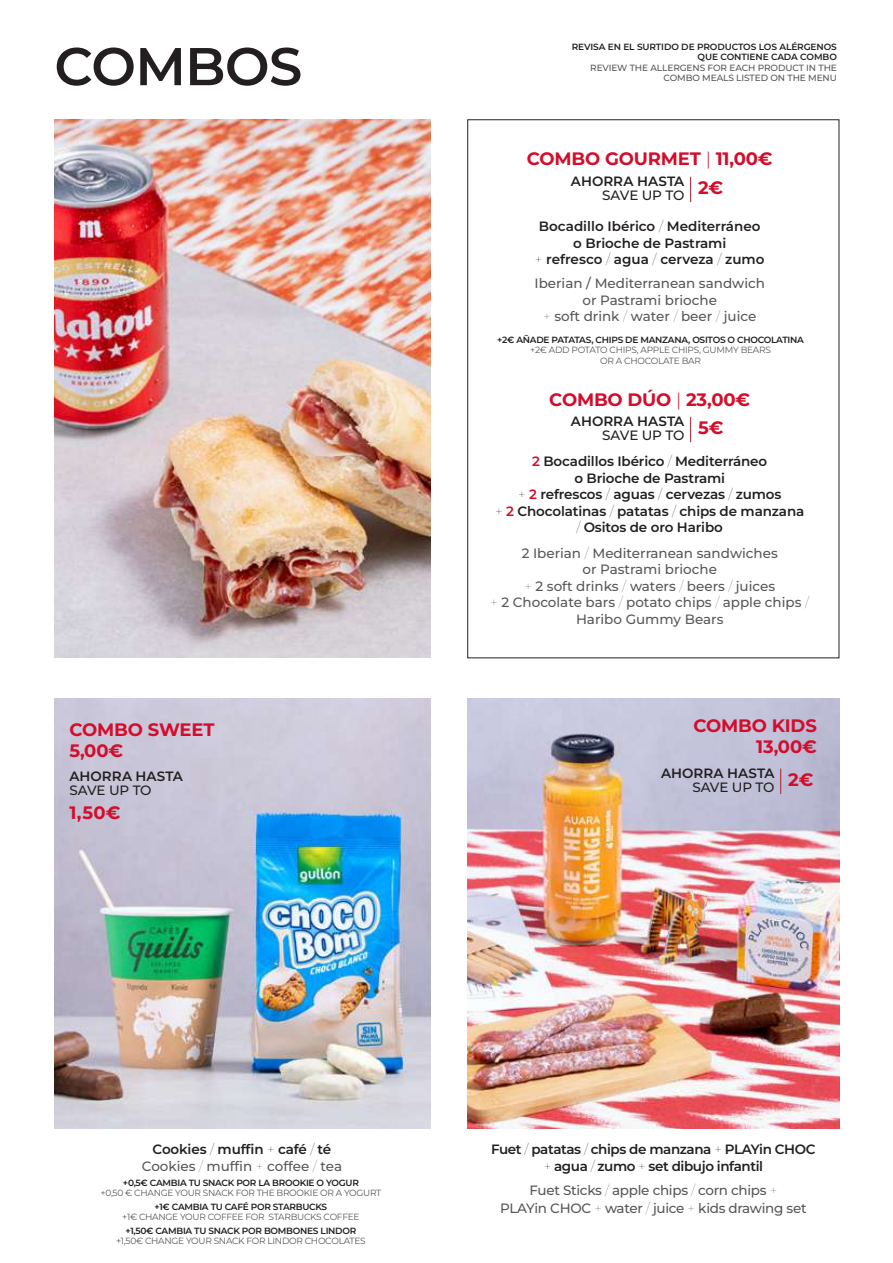
<style>
.page{position:relative;width:893px;height:1263px;background:#fff}
.page>*{position:absolute;margin:0;border:0;box-sizing:border-box;transform-origin:0 0}
.t1{font:600 53.1px "Montserrat";letter-spacing:-.015em;color:#231f20}
.t2{font:700 18px/21.6px "Montserrat";letter-spacing:-.01em;color:#d30d2b}
.t3{font:600 13.5px/16.5px "Montserrat";letter-spacing:-.01em;color:#231f20;text-align:center}
.t4{font:500 13.5px/16.5px "Montserrat";color:#57585a;text-align:center}
.t5{font:500 13.5px/18px "Montserrat";letter-spacing:-.02em;color:#57585a;text-align:center}
.t6{font:600 13.5px/16.5px "Montserrat";letter-spacing:-.03em;color:#231f20;text-align:center}
.t7{font:500 13.5px "Montserrat";letter-spacing:-.01em;color:#231f20}
.t8{font:9px/10.5px "Montserrat";letter-spacing:-.03em;color:#57585a;text-align:center}
.t9{font:600 9px "Montserrat";letter-spacing:-.03em;color:#231f20}
.t10{font:500 9px "Montserrat";letter-spacing:-.01em;color:#57585a}
.t11{font:600 9px/10.5px "Montserrat";letter-spacing:-.01em;color:#231f20;text-align:right}
.s1{font-weight:300}
.s2{font-weight:500}
.s3{font-weight:100}
.s4{color:#d30d2b}
.s5{font-weight:600;color:#231f20}
.s6{font-weight:100;color:#231f20}
</style>
<div class="page">
<img style="left:54px;top:699px;width:376px;height:430px">
<img style="left:468px;top:699px;width:371px;height:430px">
<img style="left:54px;top:120px;width:376px;height:538px">
<svg style="left:690px;top:417px;width:1px;height:25px"></svg>
<svg style="left:690px;top:177px;width:1px;height:25px"></svg>
<svg style="left:780px;top:769px;width:1px;height:25px"></svg>
<h1 class="t1" style="left:54px;top:29px;width:249px">COMBOS</h1>
<h2 class="t2" style="left:69px;top:717px;width:146px">COMBO SWEET<br>5,00€</h2>
<p class="t11" style="left:572px;top:41px;width:267px">REVISA EN EL SURTIDO DE PRODUCTOS LOS ALÉRGENOS<br>QUE CONTIENE CADA COMBO</p>
<p class="t10" style="left:590px;top:61px;width:248px">REVIEW THE ALLERGENS FOR EACH PRODUCT IN THE</p>
<p class="t10" style="left:663px;top:72px;width:175px">COMBO MEALS LISTED ON THE MENU</p>
<h2 class="t2" style="left:527px;top:147px;width:247px">COMBO GOURMET <span class="s1">|</span> 11,00€</h2>
<p class="t3" style="left:602px;top:174px;width:123px;line-height:13.5px;text-align:left;text-indent:-31px">AHORRA HASTA<br><span class="s2">SAVE UP TO</span> <sup>2€</sup></p>
<p class="t3" style="left:535px;top:218px;width:231px">Bocadillo Ibérico <span class="s3">/</span> Mediterráneo o Brioche de Pastrami<br><span class="s3">+</span> refresco <span class="s3">/</span> agua <span class="s3">/</span> cerveza <span class="s3">/</span> zumo</p>
<p class="t4" style="left:534px;top:275px;width:232px">Iberian / Mediterranean sandwich or Pastrami brioche<br><span class="s3">+</span> soft drink <span class="s3">/</span> water <span class="s3">/</span> beer <span class="s3">/</span> juice</p>
<p class="t9" style="left:497px;top:333px;width:308px">+2€ AÑADE PATATAS, CHIPS DE MANZANA, OSITOS O CHOCOLATINA</p>
<p class="t8" style="left:530px;top:344px;width:242px">+2€ ADD POTATO CHIPS, APPLE CHIPS, GUMMY BEARS<br>OR A CHOCOLATE BAR</p>
<h2 class="t2" style="left:549px;top:388px;width:202px">COMBO DÚO <span class="s1">|</span> 23,00€</h2>
<p class="t3" style="left:602px;top:414px;width:123px;line-height:13.5px;text-align:left;text-indent:-31px">AHORRA HASTA<br><span class="s2">SAVE UP TO</span> <sup>5€</sup></p>
<p class="t3" style="left:495px;top:453px;width:311px"><span class="s4">2</span> Bocadillos Ibérico <span class="s3">/</span> Mediterráneo<br>o Brioche de Pastrami<br><span class="s3">+</span> <span class="s4">2</span> refrescos <span class="s3">/</span> aguas <span class="s3">/</span> cervezas <span class="s3">/</span> zumos<br><span class="s3">+</span> <span class="s4">2</span> Chocolatinas <span class="s3">/</span> patatas <span class="s3">/</span> chips de manzana <span class="s3">/</span> Ositos de oro Haribo</p>
<p class="t4" style="left:490px;top:544px;width:320px">2 Iberian <span class="s3">/</span> Mediterranean sandwiches<br>or Pastrami brioche<br><span class="s3">+</span> 2 soft drinks <span class="s3">/</span> waters <span class="s3">/</span> beers <span class="s3">/</span> juices<br><span class="s3">+</span> 2 Chocolate bars <span class="s3">/</span> potato chips <span class="s3">/</span> apple chips <span class="s3">/<br></span>Haribo Gummy Bears</p>
<h2 class="t2" style="left:693px;top:714px;width:125px;text-align:right">COMBO KIDS<br>13,00€</h2>
<p class="t3" style="left:661px;top:764px;width:115px">AHORRA HASTA</p>
<p class="t3" style="left:69px;top:768px;width:115px">AHORRA HASTA</p>
<p class="t7" style="left:692px;top:777px;width:123px">SAVE UP TO <sup>2€</sup></p>
<p class="t7" style="left:69px;top:780px;width:84px">SAVE UP TO</p>
<h2 class="t2" style="left:69px;top:801px;width:52px">1,50€</h2>
<p class="t4" style="left:142px;top:1141px;width:202px"><span class="s5">Cookies</span> <span class="s6">/</span> <span class="s5">muffin</span> <span class="s6">+</span> <span class="s5">café</span> <span class="s6">/</span> <span class="s5">té<br></span>Cookies <span class="s3">/</span> muffin <span class="s3">+</span> coffee <span class="s3">/</span> tea</p>
<p class="t9" style="left:123px;top:1176px;width:237px">+0,5€ CAMBIA TU SNACK POR LA BROOKIE O YOGUR</p>
<p class="t8" style="left:100px;top:1187px;width:282px">+0,50 € CHANGE YOUR SNACK FOR THE BROOKIE OR A YOGURT</p>
<p class="t9" style="left:155px;top:1200px;width:174px">+1€ CAMBIA TU CAFÉ POR STARBUCKS</p>
<p class="t8" style="left:122px;top:1211px;width:239px">+1€ CHANGE YOUR COFFEE FOR STARBUCKS COFFEE</p>
<p class="t9" style="left:126px;top:1224px;width:232px">+1,50€ CAMBIA TU SNACK POR BOMBONES LINDOR</p>
<p class="t8" style="left:116px;top:1235px;width:251px">+1,50€ CHANGE YOUR SNACK FOR LINDOR CHOCOLATES</p>
<p class="t6" style="left:491px;top:1141px;width:326px">Fuet <span class="s3">/</span> patatas <span class="s3">/</span> chips de manzana <span class="s3">+</span> PLAYin CHOC <span class="s3">+</span> agua <span class="s3">/</span> zumo <span class="s3">+</span> set dibujo infantil</p>
<p class="t5" style="left:500px;top:1180px;width:308px">Fuet Sticks <span class="s3">/</span> apple chips <span class="s3">/</span> corn chips <span class="s3">+<br></span>PLAYin CHOC <span class="s3">+</span> water <span class="s3">/</span> juice <span class="s3">+</span> kids drawing set</p>
</div>
